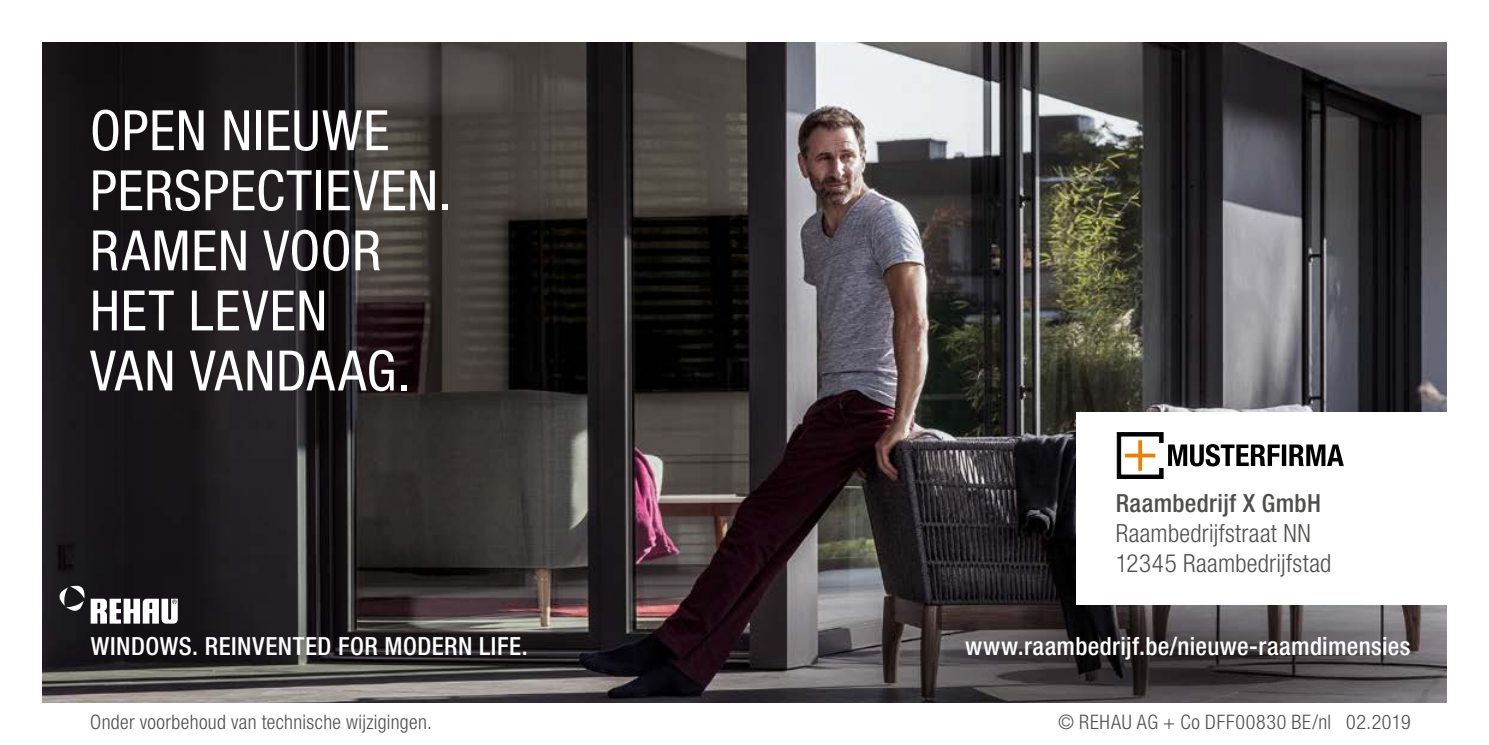
<style>
.page{position:relative;width:1489px;height:745px;background:#fff}
.page>*{position:absolute;margin:0;border:0;box-sizing:border-box;transform-origin:0 0}
.Text_on_picture_Big{font:condensed 55.75px/60px "Helvetica Neue LTW1 G";letter-spacing:.015em;color:#fff}
.COPYTEXT_10pt_80k{font:500 condensed 25px "Helvetica Neue LTW1 G";letter-spacing:.02em;color:#fff}
.t1{font:300 condensed 25px/30px "Helvetica Neue LTW1 G";letter-spacing:.015em;color:#4e4e4d}
.Marginal_text_8{font:300 condensed 20px "Helvetica Neue LTW1 G";letter-spacing:.02em;color:#4e4e4d}
.s1{font-weight:500}
</style>
<div class="page">
<img style="left:43px;top:43px;width:1403px;height:659px">
<svg style="left:91px;top:598px;width:87px;height:25px"></svg>
<svg style="left:59px;top:585px;width:25px;height:25px"></svg>
<div style="left:1076px;top:411px;width:412px;height:193px;background:#fff"></div>
<svg style="left:1116px;top:432px;width:227px;height:47px"></svg>
<p class="Text_on_picture_Big" style="left:90px;top:101px;width:301px">OPEN NIEUWE</p>
<p class="Text_on_picture_Big" style="left:90px;top:161px;width:363px">PERSPECTIEVEN.</p>
<p class="Text_on_picture_Big" style="left:90px;top:221px;width:322px">RAMEN VOOR<br>HET LEVEN<br>VAN VANDAAG.</p>
<p class="t1" style="left:1115px;top:488px;width:217px"><span class="s1">Raambedrijf X GmbH<br></span>Raambedrijfstraat NN<br>12345 Raambedrijfstad</p>
<p class="COPYTEXT_10pt_80k" style="left:91px;top:630px;width:438px">WINDOWS. REINVENTED FOR MODERN LIFE.</p>
<p class="COPYTEXT_10pt_80k" style="left:965px;top:630px;width:447px">www.raambedrijf.be/nieuwe-raamdimensies</p>
<p class="Marginal_text_8" style="left:90px;top:709px;width:343px">Onder voorbehoud van technische wijzigingen.</p>
<p class="Marginal_text_8" style="left:1057px;top:709px;width:354px">© REHAU AG + Co DFF00830 BE/nl 02.2019</p>
</div>
